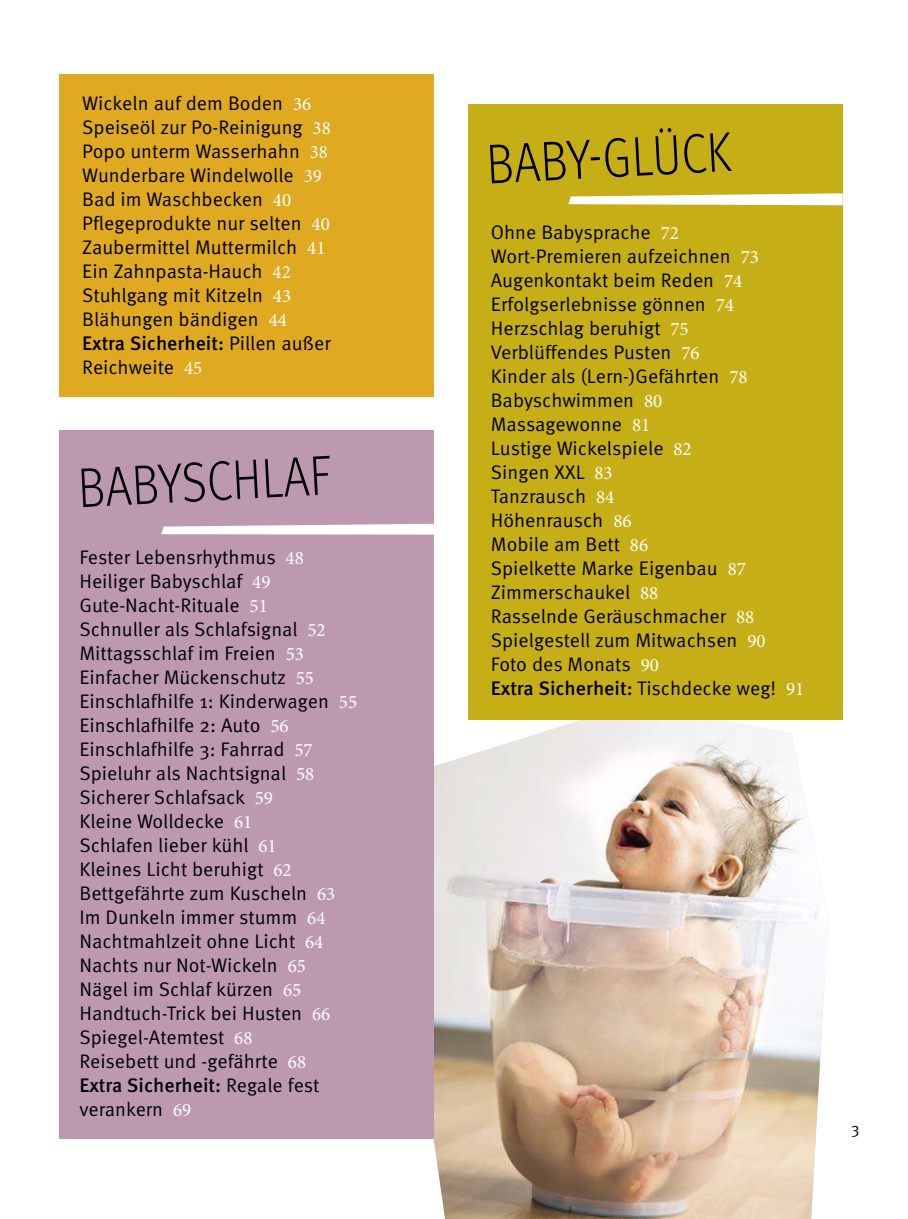
<style>
.page{position:relative;width:908px;height:1219px;background:#fff}
.page>*{position:absolute;margin:0;border:0;box-sizing:border-box;transform-origin:0 0}
.t1{font:300 56px "Meta OT";color:#000;scale:.85 1}
.t2{font:19.6px/24px "Meta OT Norm";color:#000}
.t3{font:500 19.6px "Meta OT";color:#000}
.t4{font:16px "Meta OT Norm";color:#000}
.s1{font-family:"Minion Pro";font-size:19px;color:#fff}
.s2{font-family:"Meta OT Norm";font-weight:400}
.s3{font-family:"Minion Pro";font-weight:400;font-size:19px;color:#fff}
</style>
<div class="page">
<img style="left:433px;top:720px;width:394px;height:499px">
<div style="left:60px;top:430px;width:374px;height:709px;background:#bc99b1"></div>
<div style="left:60px;top:74px;width:374px;height:322px;background:#dfa921"></div>
<svg style="left:161px;top:524px;width:273px;height:11px;background:#f4eef2"></svg>
<div style="left:468px;top:105px;width:374px;height:615px;background:#c6af16"></div>
<svg style="left:568px;top:193px;width:274px;height:12px;background:#f4efd2"></svg>
<p class="t2" style="left:82px;top:92px;width:250px">Wickeln auf dem Boden <span class="s1">36<br></span>Speiseöl zur Po-Reinigung <span class="s1">38<br></span>Popo unterm Wasserhahn <span class="s1">38<br></span>Wunderbare Windelwolle <span class="s1">39<br></span>Bad im Waschbecken <span class="s1">40<br></span>Pflegeprodukte nur selten <span class="s1">40<br></span>Zaubermittel Muttermilch <span class="s1">41<br></span>Ein Zahnpasta-Hauch <span class="s1">42<br></span>Stuhlgang mit Kitzeln <span class="s1">43<br></span>Blähungen bändigen <span class="s1">44</span></p>
<p class="t3" style="left:82px;top:332px;width:250px">Extra Sicherheit: <span class="s2">Pillen außer</span></p>
<p class="t2" style="left:82px;top:356px;width:121px">Reichweite <span class="s1">45</span></p>
<h1 class="t1" style="left:76px;top:455px;width:298px;rotate:-3deg">BABYSCHLAF</h1>
<p class="t2" style="left:79px;top:546px;width:279px">Fester Lebensrhythmus <span class="s1">48<br></span>Heiliger Babyschlaf <span class="s1">49<br></span>Gute-Nacht-Rituale <span class="s1">51<br></span>Schnuller als Schlafsignal <span class="s1">52<br></span>Mittagsschlaf im Freien <span class="s1">53<br></span>Einfacher Mückenschutz <span class="s1">55<br></span>Einschlafhilfe 1: Kinderwagen <span class="s1">55<br></span>Einschlafhilfe 2: Auto <span class="s1">56<br></span>Einschlafhilfe 3: Fahrrad <span class="s1">57<br></span>Spieluhr als Nachtsignal <span class="s1">58<br></span>Sicherer Schlafsack <span class="s1">59<br></span>Kleine Wolldecke <span class="s1">61<br></span>Schlafen lieber kühl <span class="s1">61<br></span>Kleines Licht beruhigt <span class="s1">62<br></span>Bettgefährte zum Kuscheln <span class="s1">63<br></span>Im Dunkeln immer stumm <span class="s1">64<br></span>Nachtmahlzeit ohne Licht <span class="s1">64<br></span>Nachts nur Not-Wickeln <span class="s1">65<br></span>Nägel im Schlaf kürzen <span class="s1">65<br></span>Handtuch-Trick bei Husten <span class="s1">66<br></span>Spiegel-Atemtest <span class="s1">68<br></span>Reisebett und -gefährte <span class="s1">68</span></p>
<p class="t3" style="left:79px;top:1073px;width:241px">Extra Sicherheit: <span class="s2">Regale fest</span></p>
<p class="t2" style="left:79px;top:1098px;width:113px">verankern <span class="s1">69</span></p>
<h1 class="t1" style="left:484px;top:132px;width:290px;rotate:-3deg">BABY-GLÜCK</h1>
<p class="t2" style="left:490px;top:221px;width:276px">Ohne Babysprache <span class="s1">72<br></span>Wort-Premieren aufzeichnen <span class="s1">73<br></span>Augenkontakt beim Reden <span class="s1">74<br></span>Erfolgserlebnisse gönnen <span class="s1">74<br></span>Herzschlag beruhigt <span class="s1">75<br></span>Verblüffendes Pusten <span class="s1">76<br></span>Kinder als (Lern-)Gefährten <span class="s1">78<br></span>Babyschwimmen <span class="s1">80<br></span>Massagewonne <span class="s1">81<br></span>Lustige Wickelspiele <span class="s1">82<br></span>Singen XXL <span class="s1">83<br></span>Tanzrausch <span class="s1">84<br></span>Höhenrausch <span class="s1">86<br></span>Mobile am Bett <span class="s1">86<br></span>Spielkette Marke Eigenbau <span class="s1">87<br></span>Zimmerschaukel <span class="s1">88<br></span>Rasselnde Geräuschmacher <span class="s1">88<br></span>Spielgestell zum Mitwachsen <span class="s1">90<br></span>Foto des Monats <span class="s1">90</span></p>
<p class="t3" style="left:490px;top:676px;width:315px">Extra Sicherheit: <span class="s2">Tischdecke weg!</span> <span class="s3">91</span></p>
<p class="t4" style="left:850px;top:1120px;width:10px">3</p>
</div>
